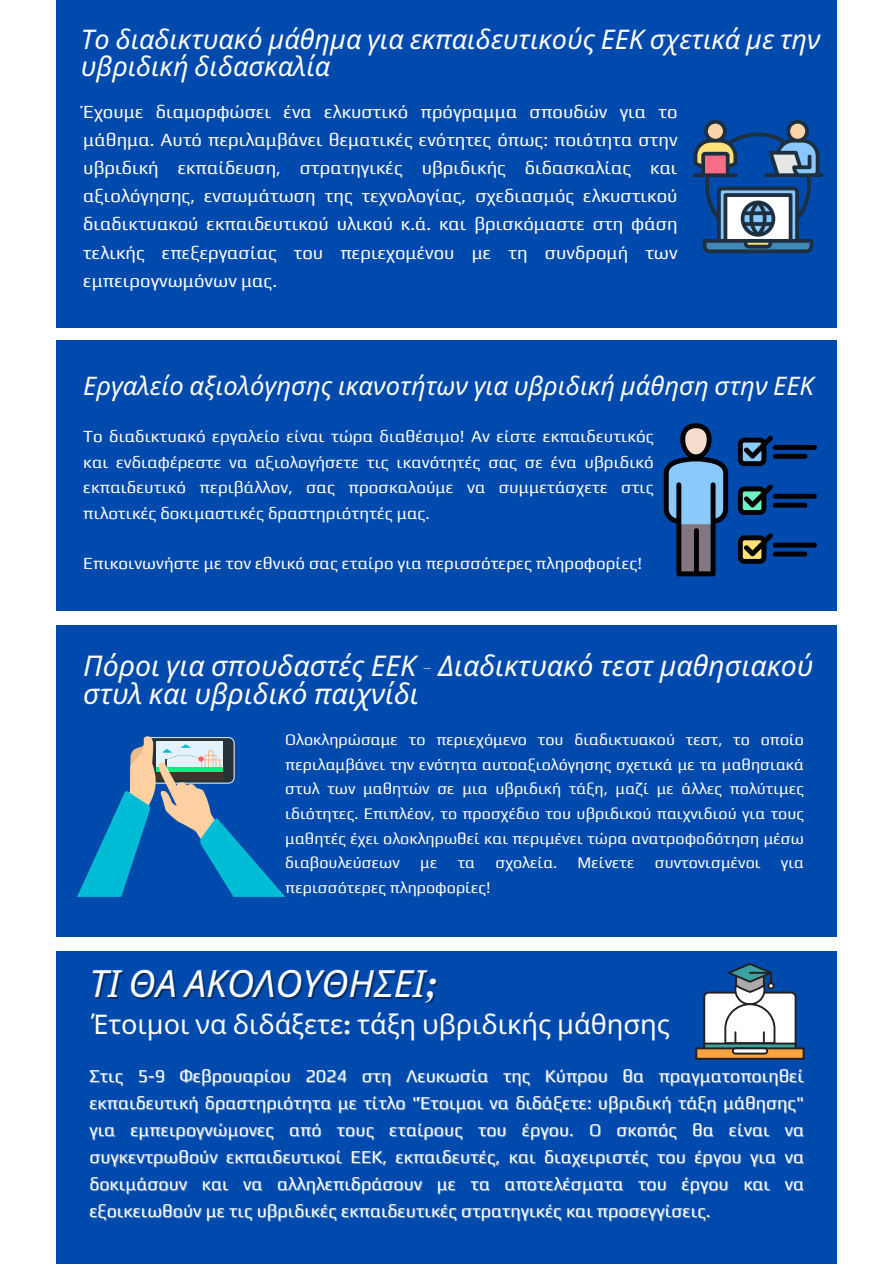
<style>
.page{position:relative;width:893px;height:1264px;background:#fff}
.page>*{position:absolute;margin:0;border:0;box-sizing:border-box;transform-origin:0 0}
.t1{font:italic 37.5px "Noto Sans";color:#fff}
.t2{font:italic 28.5px/28.2px "Noto Sans";color:#fff}
.t3{font:italic 27px/27px "Noto Sans";color:#fff}
.t4{font:27px "Noto Sans";color:#fff}
.t5{font:italic 25.5px "Noto Sans";color:#fff}
.t6{font:18.45px/28.2px "Play";color:#fff;text-align:justify}
.t7{font:18px/27px "Play";color:#fff;text-align:justify}
.t8{font:16.95px/25.3px "Play";color:#fff;text-align:justify}
.t9{font:16.05px/24.6px "Play";color:#fff;text-align:justify}
.s1{font-family:"DM Serif Display"}
</style>
<div class="page">
<div style="left:57px;top:0;width:779px;height:327px;background:#004aad"></div>
<div style="left:57px;top:951px;width:779px;height:312px;background:#004aad"></div>
<div style="left:57px;top:339px;width:779px;height:271px;background:#004aad"></div>
<div style="left:57px;top:625px;width:779px;height:311px;background:#004aad"></div>
<svg style="left:693px;top:119px;width:130px;height:134px"></svg>
<svg style="left:663px;top:423px;width:153px;height:153px"></svg>
<svg style="left:77px;top:736px;width:208px;height:160px"></svg>
<svg style="left:695px;top:963px;width:109px;height:96px"></svg>
<p class="t3" style="left:81px;top:25px;width:741px">Το διαδικτυακό μάθημα για εκπαιδευτικούς ΕΕΚ σχετικά με την υβριδική διδασκαλία</p>
<p class="t6" style="left:83px;top:97px;width:595px">Έχουμε διαμορφώσει ένα ελκυστικό πρόγραμμα σπουδών για το μάθημα. Αυτό περιλαμβάνει θεματικές ενότητες όπως: ποιότητα στην υβριδική εκπαίδευση, στρατηγικές υβριδικής διδασκαλίας και αξιολόγησης, ενσωμάτωση της τεχνολογίας, σχεδιασμός ελκυστικού διαδικτυακού εκπαιδευτικού υλικού κ.ά. και βρισκόμαστε στη φάση τελικής επεξεργασίας του περιεχομένου με τη συνδρομή των εμπειρογνωμόνων μας.</p>
<p class="t5" style="left:83px;top:368px;width:732px">Εργαλείο αξιολόγησης ικανοτήτων για υβριδική μάθηση στην ΕΕΚ</p>
<p class="t8" style="left:83px;top:423px;width:572px">Το διαδικτυακό εργαλείο είναι τώρα διαθέσιμο! Αν είστε εκπαιδευτικός και ενδιαφέρεστε να αξιολογήσετε τις ικανότητές σας σε ένα υβριδικό εκπαιδευτικό περιβάλλον, σας προσκαλούμε να συμμετάσχετε στις πιλοτικές δοκιμαστικές δραστηριότητές μας.</p>
<p class="t8" style="left:83px;top:550px;width:560px">Επικοινωνήστε με τον εθνικό σας εταίρο για περισσότερες πληροφορίες!</p>
<p class="t2" style="left:83px;top:651px;width:731px">Πόροι για σπουδαστές ΕΕΚ <span class="s1">-</span> Διαδικτυακό τεστ μαθησιακού στυλ και υβριδικό παιχνίδι</p>
<p class="t9" style="left:285px;top:727px;width:520px">Ολοκληρώσαμε το περιεχόμενο του διαδικτυακού τεστ, το οποίο περιλαμβάνει την ενότητα αυτοαξιολόγησης σχετικά με τα μαθησιακά στυλ των μαθητών σε μια υβριδική τάξη, μαζί με άλλες πολύτιμες ιδιότητες. Επιπλέον, το προσχέδιο του υβριδικού παιχνιδιού για τους μαθητές έχει ολοκληρωθεί και περιμένει τώρα ανατροφοδότηση μέσω διαβουλεύσεων</p>
<p class="t9" style="left:420px;top:850px;width:19px">με</p>
<p class="t9" style="left:457px;top:850px;width:19px">τα</p>
<p class="t9" style="left:495px;top:850px;width:63px">σχολεία.</p>
<p class="t9" style="left:577px;top:850px;width:58px">Μείνετε</p>
<p class="t9" style="left:654px;top:850px;width:107px">συντονισμένοι</p>
<p class="t9" style="left:780px;top:850px;width:25px">για</p>
<p class="t9" style="left:285px;top:874px;width:207px">περισσότερες πληροφορίες!</p>
<p class="t1" style="left:89px;top:956px;width:349px">ΤΙ ΘΑ ΑΚΟΛΟΥΘΗΣΕΙ<span class="s1">;</span></p>
<p class="t4" style="left:91px;top:1005px;width:580px">Έτοιμοι να διδάξετε<span class="s1">:</span> τάξη υβριδικής μάθησης</p>
<p class="t7" style="left:89px;top:1061px;width:716px">Στις 5-9 Φεβρουαρίου 2024 στη Λευκωσία της Κύπρου θα πραγματοποιηθεί εκπαιδευτική δραστηριότητα με τίτλο "Έτοιμοι να διδάξετε: υβριδική τάξη μάθησης" για εμπειρογνώμονες από τους εταίρους του έργου. Ο σκοπός θα είναι να συγκεντρωθούν εκπαιδευτικοί ΕΕΚ, εκπαιδευτές, και διαχειριστές του έργου για να δοκιμάσουν και να αλληλεπιδράσουν με τα αποτελέσματα του έργου και να εξοικειωθούν με τις υβριδικές εκπαιδευτικές στρατηγικές και προσεγγίσεις.</p>
</div>
